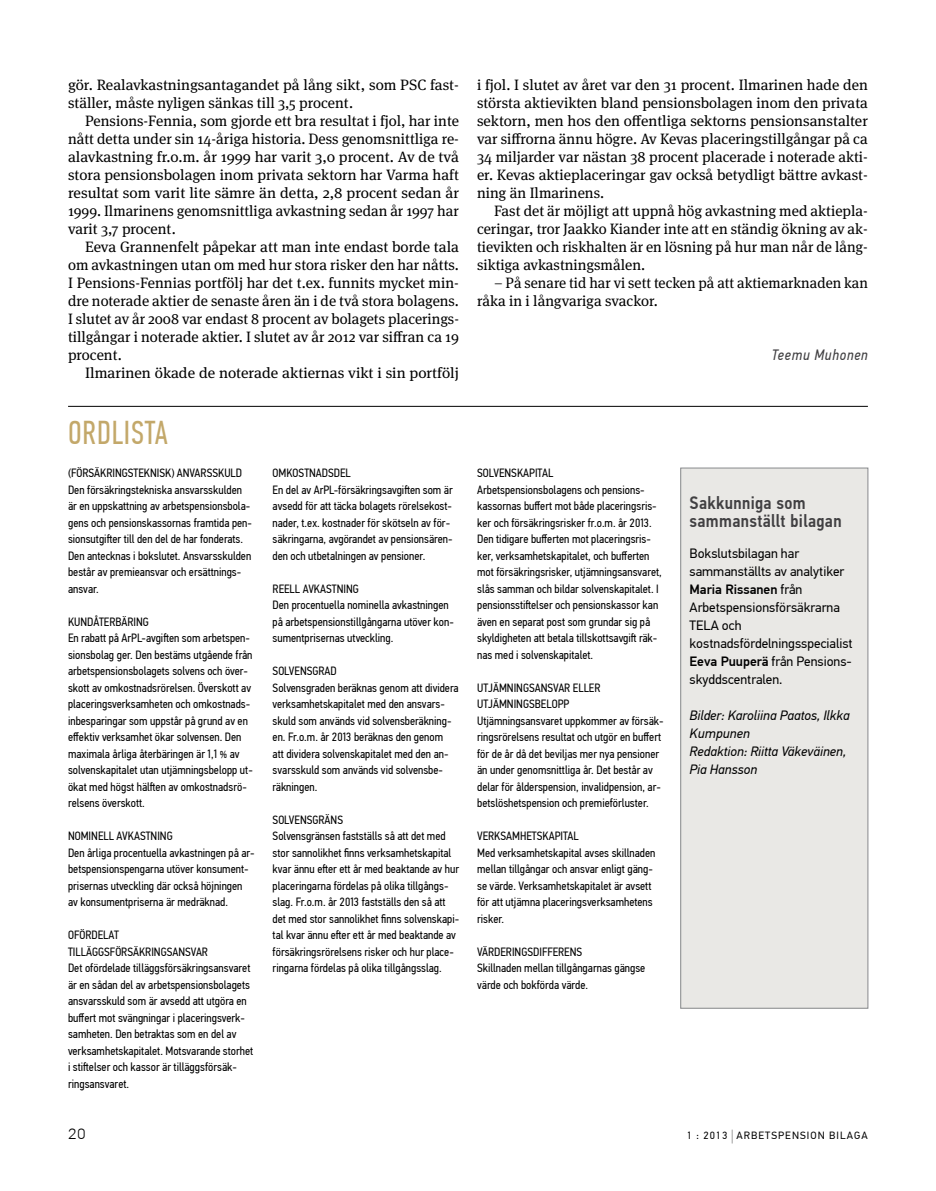
<style>
.page{position:relative;width:936px;height:1191px;background:#fff}
.page>*{position:absolute;margin:0;border:0;box-sizing:border-box;transform-origin:0 0}
.t1{font:33px "PF Din Text Comp Pro";color:#c3a86a}
.t2{font:100 21px "PF Din Text Cond Pro";color:#000}
.t3{font:500 18px/18px "PF Din Text Cond Pro";letter-spacing:.02em;color:#414042}
.t4{font:15px/18px "Meta Serif OT";color:#000;text-align:justify}
.t5{font:italic 15px "PF Din Text Cond Pro";letter-spacing:.05em;color:#414042}
.t6{font:13.5px/18px "PF Din Text Pro";color:#000}
.t7{font:italic 13.5px/18px "PF Din Text Pro";color:#000}
.t8{font:12px/16.5px "PF Din Text Cond Pro";color:#000}
.t9{font:10.5px "PF Din Text Pro";letter-spacing:.1em;color:#000}
.s1{font-weight:500}
.s2{font-size:15.75px}
</style>
<div class="page">
<div style="left:680px;top:468px;width:187px;height:540px;background:#e9e8e5"></div>
<div style="left:680px;top:467px;width:188px;height:541px;border:1px solid #888a8d"></div>
<hr style="left:68px;top:406px;width:799px;height:1px;background:#000">
<p class="t4" style="left:68px;top:76px;width:392px">gör. Realavkastningsantagandet på lång sikt, som PSC fast&shy;ställer, måste nyligen sänkas till 3,5 procent.</p>
<p class="t4" style="left:68px;top:112px;width:392px;text-indent:17px">Pensions-Fennia, som gjorde ett bra resultat i fjol, har inte nått detta under sin 14-åriga historia. Dess genomsnittliga re&shy;alavkastning fr.o.m. år 1999 har varit 3,0 procent. Av de två stora pensionsbolagen inom privata sektorn har Varma haft resultat som varit lite sämre än detta, 2,8 procent sedan år 1999. Ilmarinens genomsnittliga avkastning sedan år 1997 har varit 3,7 procent.</p>
<p class="t4" style="left:68px;top:238px;width:392px;text-indent:17px">Eeva Grannenfelt påpekar att man inte endast borde tala om avkastningen utan om med hur stora risker den har nåtts.<br>I Pensions-Fennias portfölj har det t.ex. funnits mycket min&shy;dre noterade aktier de senaste åren än i de två stora bolagens.<br>I slutet av år 2008 var endast 8 procent av bolagets placerings&shy;tillgångar i noterade aktier. I slutet av år 2012 var siffran ca 19 procent.</p>
<p class="t4" style="left:85px;top:364px;width:375px">Ilmarinen ökade de noterade aktiernas vikt i sin portfölj</p>
<h1 class="t1" style="left:68px;top:414px;width:28px">ORDLISTA</h1>
<p class="t8" style="left:68px;top:465px;width:185px">(FÖRSÄKRINGSTEKNISK) ANVARSSKULD Den försäkringstekniska ansvarsskulden är en uppskattning av arbetspensionsbola&shy;gens och pensionskassornas framtida pen&shy;sionsutgifter till den del de har fonderats.<br>Den antecknas i bokslutet. Ansvarsskulden består av premieansvar och ersättnings&shy;ansvar.</p>
<p class="t8" style="left:68px;top:613px;width:186px">KUNDÅTERBÄRING<br>En rabatt på ArPL-avgiften som arbetspen&shy;sionsbolag ger. Den bestäms utgående från arbetspensionsbolagets solvens och över&shy;skott av omkostnadsrörelsen. Överskott av placeringsverksamheten och omkostnads&shy;inbesparingar som uppstår på grund av en effektiv verksamhet ökar solvensen. Den maximala årliga återbäringen är 1,1 % av solvenskapitalet utan utjämningsbelopp ut&shy;ökat med högst hälften av omkostnadsrö&shy;relsens överskott.</p>
<p class="t8" style="left:68px;top:828px;width:188px">NOMINELL AVKASTNING<br>Den årliga procentuella avkastningen på ar&shy;betspensionspengarna utöver konsument&shy;prisernas utveckling där också höjningen av konsumentpriserna är medräknad.</p>
<p class="t8" style="left:68px;top:927px;width:187px">OFÖRDELAT TILLÄGGSFÖRSÄKRINGSANSVAR<br>Det ofördelade tilläggsförsäkringsansvaret är en sådan del av arbetspensionsbolagets ansvarsskuld som är avsedd att utgöra en buffert mot svängningar i placeringsverk&shy;samheten. Den betraktas som en del av verksamhetskapitalet. Motsvarande storhet i stiftelser och kassor är tilläggsförsäk&shy;ringsansvaret.</p>
<p class="t8" style="left:272px;top:465px;width:182px">OMKOSTNADSDEL<br>En del av ArPL-försäkringsavgiften som är avsedd för att täcka bolagets rörelsekost&shy;nader, t.ex. kostnader för skötseln av för&shy;säkringarna, avgörandet av pensionsären&shy;den och utbetalningen av pensioner.</p>
<p class="t8" style="left:272px;top:580px;width:183px">REELL AVKASTNING<br>Den procentuella nominella avkastningen på arbetspensionstillgångarna utöver kon&shy;sumentprisernas utveckling.</p>
<p class="t8" style="left:272px;top:663px;width:187px">SOLVENSGRAD<br>Solvensgraden beräknas genom att dividera verksamhetskapitalet med den ansvars&shy;skuld som används vid solvensberäkning&shy;en. Fr.o.m. år 2013 beräknas den genom<br>att dividera solvenskapitalet med den an&shy;svarsskuld som används vid solvensbe&shy;räkningen.</p>
<p class="t8" style="left:272px;top:811px;width:188px">SOLVENSGRÄNS<br>Solvensgränsen fastställs så att det med stor sannolikhet finns verksamhetskapital kvar ännu efter ett år med beaktande av hur placeringarna fördelas på olika tillgångs&shy;slag. Fr.o.m. år 2013 fastställs den så att det med stor sannolikhet finns solvenskapi&shy;tal kvar ännu efter ett år med beaktande av försäkringsrörelsens risker och hur place&shy;ringarna fördelas på olika tillgångsslag.</p>
<p class="t4" style="left:477px;top:76px;width:392px">i fjol. I slutet av året var den 31 procent. Ilmarinen hade den största aktievikten bland pensionsbolagen inom den privata sektorn, men hos den offentliga sektorns pensionsanstalter var siffrorna ännu högre. Av Kevas placeringstillgångar på ca 34 miljarder var nästan 38 procent placerade i noterade akti&shy;er. Kevas aktieplaceringar gav också betydligt bättre avkast&shy;ning än Ilmarinens.</p>
<p class="t4" style="left:477px;top:202px;width:392px;text-indent:17px">Fast det är möjligt att uppnå hög avkastning med aktiepla&shy;ceringar, tror Jaakko Kiander inte att en ständig ökning av ak&shy;tievikten och riskhalten är en lösning på hur man når de lång&shy;siktiga avkastningsmålen.</p>
<p class="t4" style="left:477px;top:274px;width:392px;text-indent:17px">– På senare tid har vi sett tecken på att aktiemarknaden kan råka in i långvariga svackor.</p>
<p class="t5" style="left:771px;top:346px;width:98px">Teemu Muhonen</p>
<p class="t8" style="left:477px;top:465px;width:186px">SOLVENSKAPITAL<br>Arbetspensionsbolagens och pensions&shy;kassornas buffert mot både placeringsris&shy;ker och försäkringsrisker fr.o.m. år 2013.<br>Den tidigare bufferten mot placeringsris&shy;ker, verksamhetskapitalet, och bufferten mot försäkringsrisker, utjämningsansvaret, slås samman och bildar solvenskapitalet. I pensionsstiftelser och pensionskassor kan även en separat post som grundar sig på skyldigheten att betala tillskottsavgift räk&shy;nas med i solvenskapitalet.</p>
<p class="t8" style="left:477px;top:679px;width:188px">UTJÄMNINGSANSVAR ELLER UTJÄMNINGSBELOPP<br>Utjämningsansvaret uppkommer av försäk&shy;ringsrörelsens resultat och utgör en buffert för de år då det beviljas mer nya pensioner än under genomsnittliga år. Det består av delar för ålderspension, invalidpension, ar&shy;betslöshetspension och premieförluster.</p>
<p class="t8" style="left:477px;top:828px;width:180px">VERKSAMHETSKAPITAL<br>Med verksamhetskapital avses skillnaden mellan tillgångar och ansvar enligt gäng&shy;se värde. Verksamhetskapitalet är avsett för att utjämna placeringsverksamhetens risker.</p>
<p class="t8" style="left:477px;top:943px;width:170px">VÄRDERINGSDIFFERENS<br>Skillnaden mellan tillgångarnas gängse värde och bokförda värde.</p>
<h3 class="t3" style="left:689px;top:493px;width:153px">Sakkunniga som sammanställt bilagan</h3>
<p class="t6" style="left:689px;top:544px;width:164px">Bokslutsbilagan har sammanställts av analytiker<br><span class="s1">Maria Rissanen</span> från<br>Arbetspensionsförsäkrarna<br>TELA och kostnadsfördelningsspecialist<br><span class="s1">Eeva Puuperä</span> från Pensions&shy;skyddscentralen.</p>
<p class="t7" style="left:689px;top:706px;width:162px">Bilder: Karoliina Paatos, Ilkka<br>Kumpunen<br>Redaktion: Riitta Väkeväinen,<br>Pia Hansson</p>
<h2 class="t2" style="left:68px;top:1119px;width:19px">20</h2>
<p class="t9" style="left:686px;top:1129px;width:182px">1 : 2013 <span class="s2">|</span> Arbetspension bilaga</p>
</div>
